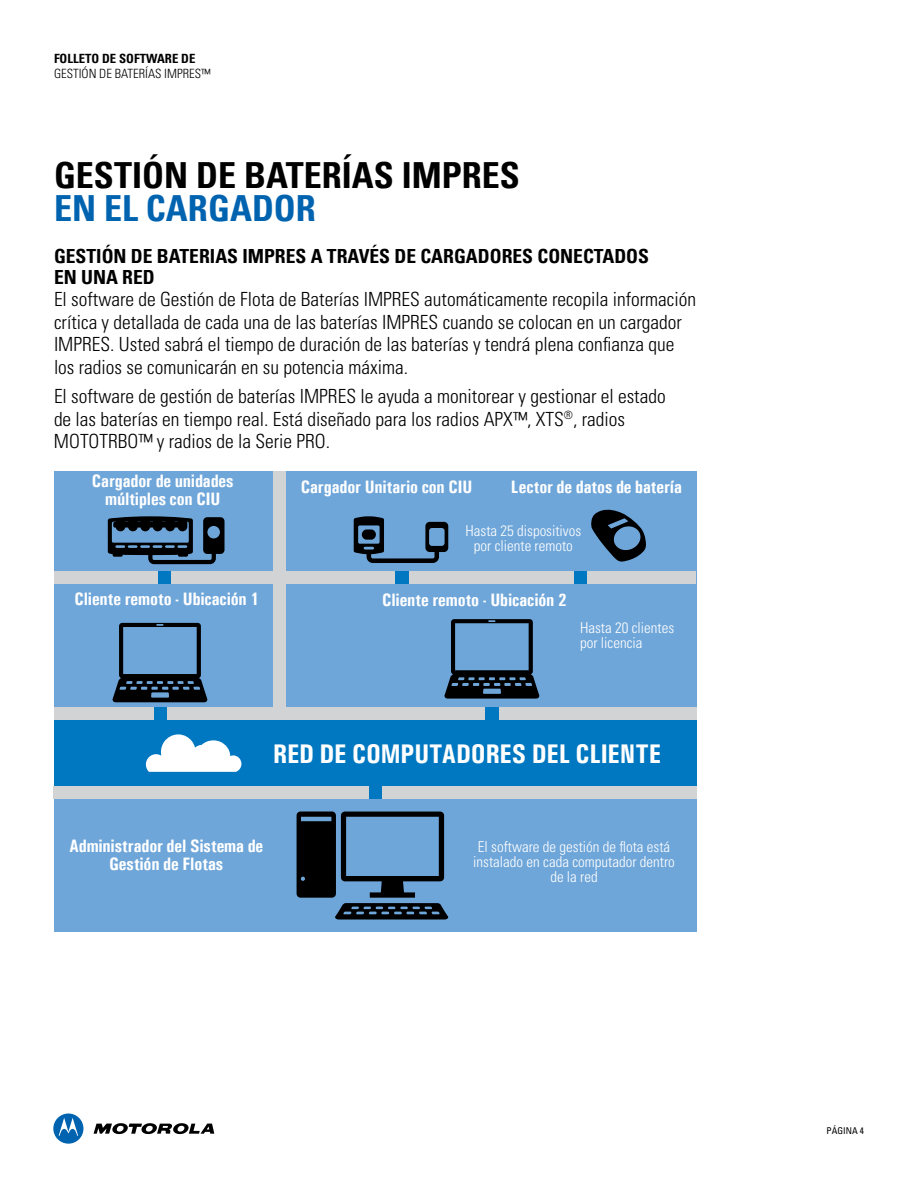
<style>
.page{position:relative;width:918px;height:1188px;background:#fff}
.page>*{position:absolute;margin:0;border:0;box-sizing:border-box;transform-origin:0 0}
.t1{font:700 condensed 36px "Univers";color:#000}
.t2{font:700 condensed 36px "Univers";color:#0063b0}
.t3{font:700 27px "Univers 67 Condensed Bold Obliq";letter-spacing:-.005em;color:#fff}
.t4{font:300 condensed 19.5px/22.5px "Univers";color:#000}
.t5{font:700 condensed 19.5px/21px "Univers";color:#000}
.t6{font:700 18px/18px "Univers 67 Condensed Bold Obliq";letter-spacing:-.005em;color:#fff;text-align:center}
.t7{font:300 condensed 15px/15px "Univers";color:#fff;text-align:center}
.t8{font:300 condensed 12.75px "Univers";color:#000}
.t9{font:700 condensed 12.75px "Univers";color:#000}
.t10{font:condensed 9.3px "Univers";color:#000}
</style>
<div class="page">
<svg style="left:94px;top:1123px;width:120px;height:12px"></svg>
<div style="left:54px;top:1114px;width:29px;height:29px;background:#0a69b3;border-radius:50%"></div>
<div style="left:53px;top:1114px;width:30px;height:30px;background:#0063b0;border-radius:50%"></div>
<svg style="left:59px;top:1118px;width:19px;height:18px"></svg>
<div style="left:54px;top:471px;width:642px;height:461px;background:#6fa6d9"></div>
<div style="left:54px;top:720px;width:642px;height:66px;background:#0078c1"></div>
<div style="left:54px;top:571px;width:175px;height:13px;background:#0078c1"></div>
<div style="left:349px;top:571px;width:292px;height:13px;background:#0078c1"></div>
<div style="left:171px;top:571px;width:224px;height:13px;background:#d1d3d4"></div>
<div style="left:54px;top:571px;width:103px;height:13px;background:#d1d3d4"></div>
<div style="left:587px;top:571px;width:109px;height:13px;background:#d1d3d4"></div>
<div style="left:409px;top:571px;width:165px;height:13px;background:#d1d3d4"></div>
<div style="left:54px;top:786px;width:315px;height:13px;background:#d1d3d4"></div>
<div style="left:382px;top:786px;width:315px;height:13px;background:#d1d3d4"></div>
<svg style="left:113px;top:623px;width:94px;height:79px"></svg>
<svg style="left:444px;top:619px;width:95px;height:80px"></svg>
<svg style="left:297px;top:812px;width:151px;height:108px"></svg>
<svg style="left:108px;top:516px;width:117px;height:48px"></svg>
<svg style="left:591px;top:509px;width:55px;height:53px"></svg>
<div style="left:273px;top:471px;width:13px;height:242px;background:#d1d3d4"></div>
<div style="left:167px;top:707px;width:317px;height:13px;background:#d1d3d4"></div>
<div style="left:54px;top:707px;width:100px;height:13px;background:#d1d3d4"></div>
<div style="left:499px;top:707px;width:197px;height:13px;background:#d1d3d4"></div>
<svg style="left:146px;top:734px;width:95px;height:38px"></svg>
<svg style="left:354px;top:516px;width:94px;height:47px"></svg>
<p class="t9" style="left:54px;top:51px;width:143px">FOLLETO DE SOFTWARE DE</p>
<p class="t8" style="left:54px;top:66px;width:158px">GESTIÓN DE BATERÍAS IMPRES™</p>
<h1 class="t1" style="left:54px;top:153px;width:467px">GESTIÓN DE BATERÍAS IMPRES</h1>
<h1 class="t2" style="left:54px;top:186px;width:264px">EN EL CARGADOR</h1>
<p class="t5" style="left:54px;top:245px;width:597px">GESTIÓN DE BATERIAS IMPRES A TRAVÉS DE CARGADORES CONECTADOS<br>EN UNA RED</p>
<p class="t4" style="left:54px;top:288px;width:644px">El software de Gestión de Flota de Baterías IMPRES automáticamente recopila información crítica y detallada de cada una de las baterías IMPRES cuando se colocan en un cargador IMPRES. Usted sabrá el tiempo de duración de las baterías y tendrá plena confianza que los radios se comunicarán en su potencia máxima.</p>
<p class="t4" style="left:54px;top:385px;width:613px">El software de gestión de baterías IMPRES le ayuda a monitorear y gestionar el estado de las baterías en tiempo real. Está diseñado para los radios APX™, XTS<sup>®</sup>, radios<br>MOTOTRBO™ y radios de la Serie PRO.</p>
<p class="t6" style="left:92px;top:472px;width:143px">Cargador de unidades múltiples con CIU</p>
<p class="t6" style="left:75px;top:590px;width:186px">Cliente remoto - Ubicación 1</p>
<p class="t6" style="left:301px;top:478px;width:173px">Cargador Unitario con CIU</p>
<p class="t6" style="left:511px;top:478px;width:173px">Lector de datos de batería</p>
<p class="t7" style="left:466px;top:523px;width:117px">Hasta 25 dispositivos por cliente remoto</p>
<p class="t6" style="left:382px;top:591px;width:186px">Cliente remoto - Ubicación 2</p>
<p class="t7" style="left:580px;top:620px;width:96px;text-align:left">Hasta 20 clientes por licencia</p>
<h2 class="t3" style="left:273px;top:737px;width:390px">RED DE COMPUTADORES DEL CLIENTE</h2>
<p class="t6" style="left:69px;top:837px;width:196px">Administrador del Sistema de<br>Gestión de Flotas</p>
<p class="t7" style="left:473px;top:839px;width:203px">El software de gestión de flota está instalado en cada computador dentro de la red</p>
<p class="t10" style="left:827px;top:1125px;width:39px">PÁGINA 4</p>
</div>
